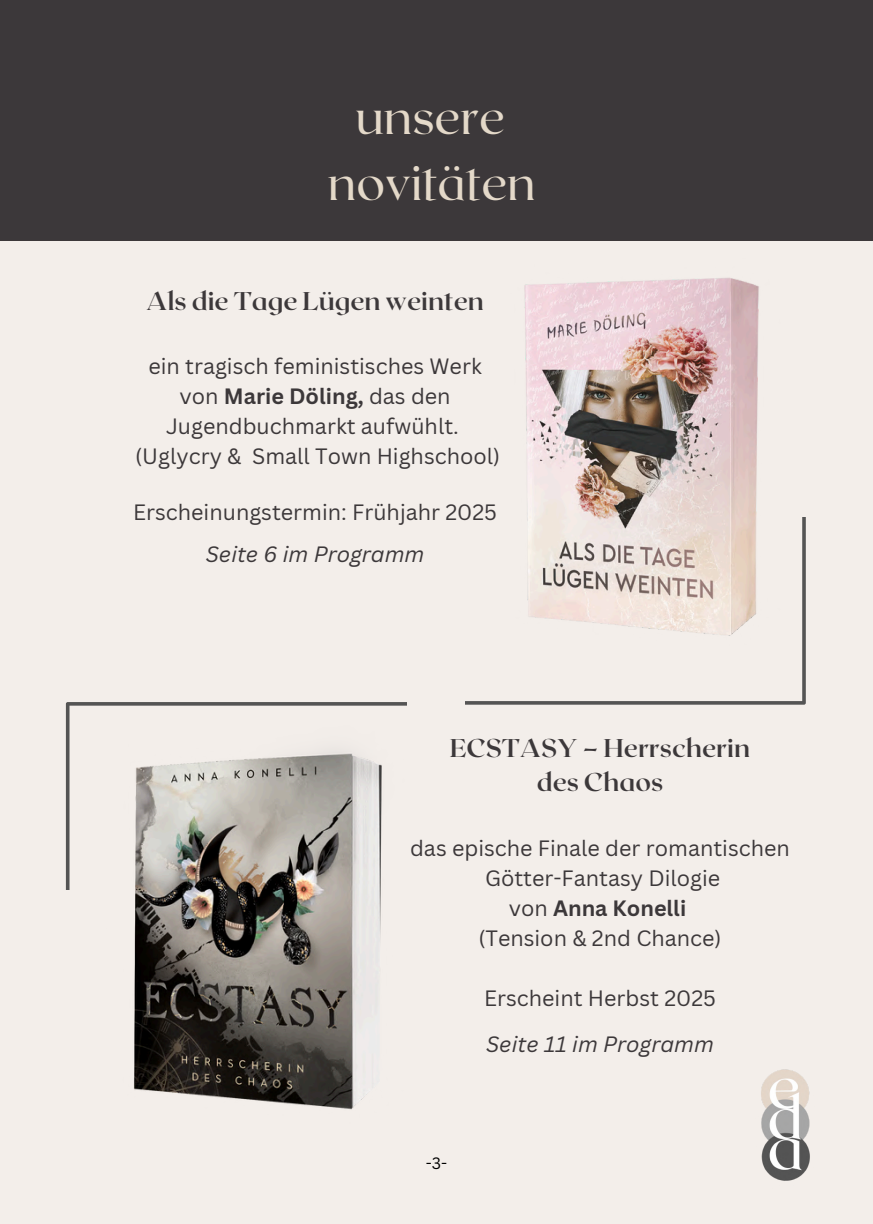
<style>
.page{position:relative;width:873px;height:1224px;background:#f3eeea}
.page>*{position:absolute;margin:0;border:0;box-sizing:border-box;transform-origin:0 0}
.t1{font:48px/66px "Roxborough CF";color:#e4d9c9;text-align:center}
.t2{font:700 25.6px/34.4px "Roxborough CF";color:#3c383a;text-align:center}
.t3{font:21.6px/30px "Canva Sans";color:#3c383a;text-align:center}
.t4{font:italic 21.6px "Canva Sans";color:#3c383a}
.t5{font:16px "Canva Sans";color:#000}
.s1{font-weight:700}
</style>
<div class="page">
<img style="left:761px;top:1069px;width:49px;height:112px">
<div style="left:0;top:0;width:873px;height:241px;background:#3c383a"></div>
<svg style="left:515px;top:678px;width:291px;height:27px"></svg>
<img style="left:524px;top:277px;width:282px;height:401px">
<img style="left:65px;top:701px;width:450px;height:409px">
<p class="t1" style="left:328px;top:81px;width:209px">unsere novitäten</p>
<h3 class="t2" style="left:146px;top:282px;width:339px">Als die Tage Lügen weinten</h3>
<h3 class="t3" style="left:135px;top:351px;width:366px">ein tragisch feministisches Werk von <span class="s1">Marie Döling,</span> das den<br>Jugendbuchmarkt aufwühlt. (Uglycry &amp; Small Town Highschool)</h3>
<p class="t3" style="left:133px;top:496px;width:365px">Erscheinungstermin: Frühjahr 2025</p>
<p class="t4" style="left:206px;top:539px;width:220px">Seite 6 im Programm</p>
<h1 class="t2" style="left:450px;top:729px;width:302px">ECSTASY – Herrscherin des Chaos</h1>
<p class="t3" style="left:410px;top:832px;width:381px">das epische Finale der romantischen<br>Götter-Fantasy Dilogie<br>von <span class="s1">Anna Konelli<br></span>(Tension &amp; 2nd Chance)</p>
<p class="t5" style="left:426px;top:1152px;width:23px">-3-</p>
<h2 class="t3" style="left:484px;top:982px;width:233px">Erscheint Herbst 2025</h2>
<h3 class="t4" style="left:486px;top:1029px;width:229px">Seite 11 im Programm</h3>
</div>
